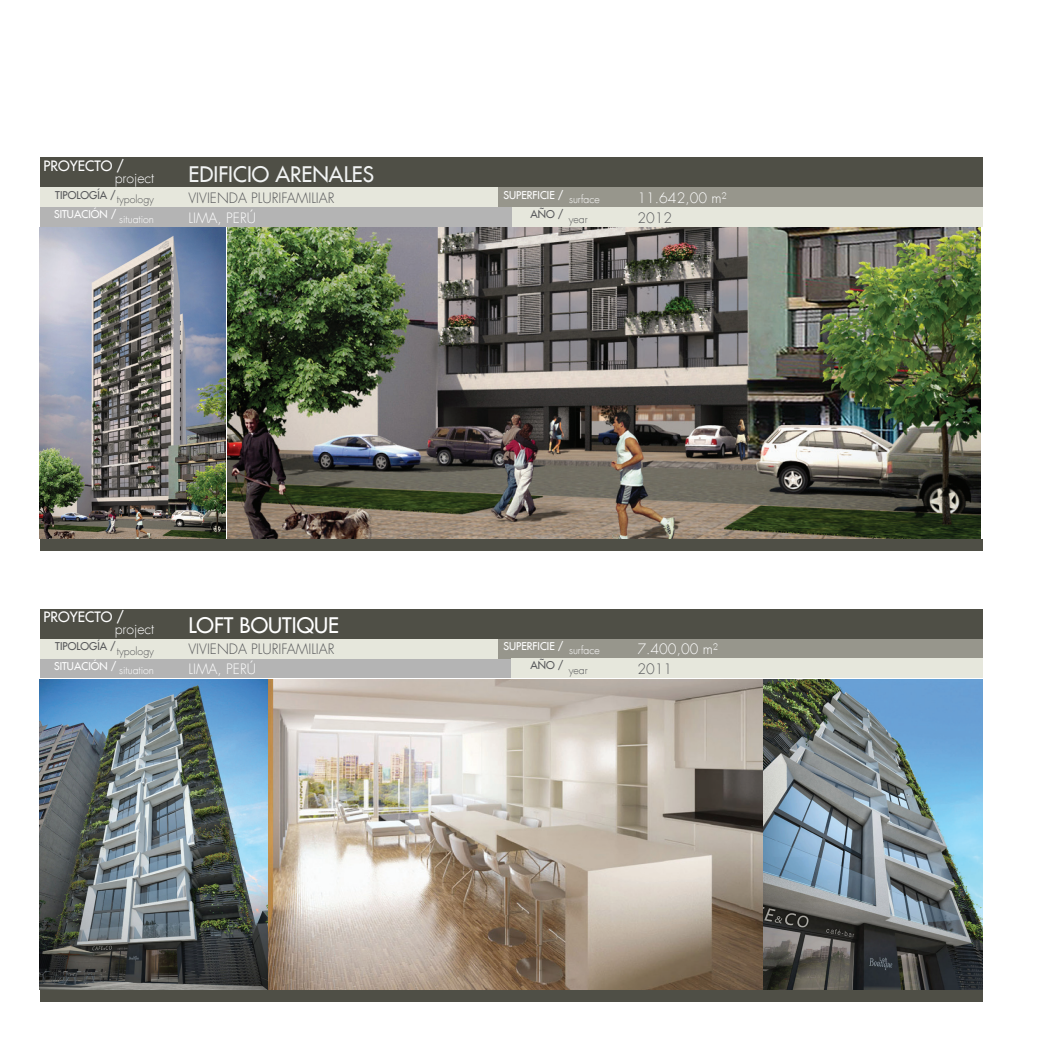
<style>
.page{position:relative;width:1042px;height:1042px;background:#fff}
.page>*{position:absolute;margin:0;border:0;box-sizing:border-box;transform-origin:0 0}
.t1{font:21px "Futura LT";color:#f1f3f3}
.t2{font:21px "Futura LT";color:#fff}
.t3{font:300 14px "Futura LT";color:#fff}
.t4{font:300 14px "Futura LT";color:#57585a}
.t5{font:14px "Futura LT";color:#fff}
.t6{font:10.5px "Futura LT";color:#fff}
.t7{font:300 10.5px "Futura LT";color:#fff}
.t8{font:10.5px "Futura LT";color:#57585a}
.t9{font:300 10.5px "Futura LT";color:#57585a}
</style>
<div class="page">
<div style="left:40px;top:207px;width:471px;height:20px;background:#b4b4b4"></div>
<div style="left:40px;top:658px;width:471px;height:20px;background:#b4b4b4"></div>
<div style="left:498px;top:187px;width:484px;height:20px;background:#97968c"></div>
<div style="left:498px;top:638px;width:484px;height:20px;background:#97968c"></div>
<div style="left:40px;top:187px;width:458px;height:20px;background:#e6e7dc"></div>
<div style="left:40px;top:638px;width:458px;height:20px;background:#e6e7dc"></div>
<div style="left:40px;top:158px;width:942px;height:29px;background:#4f4f46"></div>
<div style="left:40px;top:609px;width:942px;height:29px;background:#4f4f46"></div>
<div style="left:40px;top:539px;width:942px;height:12px;background:#4f4f46"></div>
<div style="left:40px;top:990px;width:942px;height:12px;background:#4f4f46"></div>
<div style="left:511px;top:207px;width:471px;height:20px;background:#e6e7dc"></div>
<div style="left:511px;top:658px;width:471px;height:20px;background:#e6e7dc"></div>
<img style="left:40px;top:679px;width:227px;height:310px">
<img style="left:269px;top:679px;width:713px;height:310px">
<img style="left:40px;top:228px;width:941px;height:310px">
<p class="t5" style="left:44px;top:157px;width:82px">PROYECTO /</p>
<p class="t3" style="left:115px;top:169px;width:41px">project</p>
<p class="t8" style="left:55px;top:188px;width:62px">TIPOLOGÍA /</p>
<p class="t9" style="left:117px;top:193px;width:39px">typology</p>
<p class="t6" style="left:54px;top:207px;width:64px">SITUACIÓN /</p>
<p class="t7" style="left:119px;top:212px;width:36px">situation</p>
<h1 class="t1" style="left:189px;top:160px;width:187px">EDIFICIO ARENALES</h1>
<p class="t4" style="left:189px;top:189px;width:148px">VIVIENDA PLURIFAMILIAR</p>
<p class="t3" style="left:637px;top:189px;width:91px">11.642,00 m²</p>
<p class="t6" style="left:503px;top:188px;width:62px">SUPERFICIE /</p>
<p class="t7" style="left:569px;top:193px;width:32px">surface</p>
<p class="t8" style="left:530px;top:207px;width:35px">AÑO /</p>
<p class="t3" style="left:189px;top:209px;width:69px">LIMA, PERÚ</p>
<p class="t4" style="left:637px;top:209px;width:36px">2012</p>
<p class="t9" style="left:569px;top:212px;width:20px">year</p>
<p class="t5" style="left:44px;top:608px;width:82px">PROYECTO /</p>
<p class="t3" style="left:115px;top:620px;width:41px">project</p>
<p class="t8" style="left:55px;top:639px;width:62px">TIPOLOGÍA /</p>
<p class="t9" style="left:117px;top:644px;width:39px">typology</p>
<p class="t6" style="left:54px;top:659px;width:64px">SITUACIÓN /</p>
<p class="t7" style="left:119px;top:664px;width:36px">situation</p>
<h1 class="t2" style="left:189px;top:611px;width:152px">LOFT BOUTIQUE</h1>
<p class="t4" style="left:189px;top:641px;width:148px">VIVIENDA PLURIFAMILIAR</p>
<p class="t3" style="left:637px;top:641px;width:82px">7.400,00 m²</p>
<p class="t3" style="left:189px;top:660px;width:69px">LIMA, PERÚ</p>
<p class="t4" style="left:637px;top:660px;width:36px">2011</p>
<p class="t6" style="left:503px;top:639px;width:62px">SUPERFICIE /</p>
<p class="t7" style="left:569px;top:644px;width:32px">surface</p>
<p class="t8" style="left:530px;top:658px;width:35px">AÑO /</p>
<p class="t9" style="left:569px;top:664px;width:20px">year</p>
</div>
